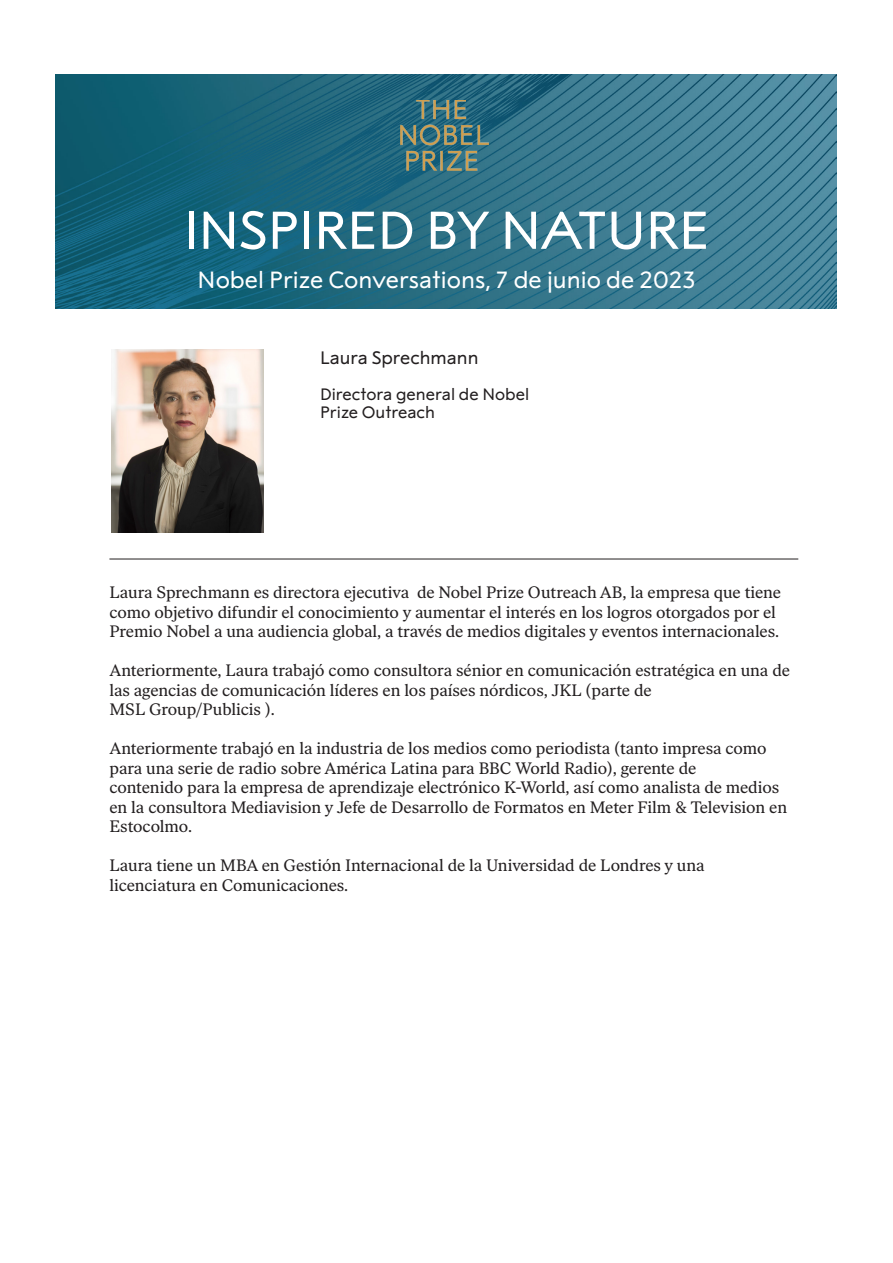
<style>
.page{position:relative;width:893px;height:1263px;background:#fff}
.page>*{position:absolute;margin:0;border:0;box-sizing:border-box;transform-origin:0 0}
.t1{font:53.1px "Alfred Sans";letter-spacing:-.01em;color:#fff}
.t2{font:23.4px "Alfred Sans";color:#fff}
.t3{font:18px "Alfred Sans";color:#231f20}
.t4{font:16.5px/19.5px "Alfred Serif Text";letter-spacing:-.005em;color:#231f20}
.t5{font:16.5px/18px "Alfred Sans";color:#231f20}
</style>
<div class="page">
<hr style="left:109px;top:559px;width:689px;height:1px;background:#231f20">
<img style="left:56px;top:75px;width:781px;height:234px">
<img style="left:400px;top:100px;width:89px;height:70px">
<img style="left:112px;top:350px;width:152px;height:183px">
<p class="t1" style="left:183px;top:200px;width:528px">INSPIRED BY NATURE</p>
<p class="t2" style="left:198px;top:266px;width:499px">Nobel Prize Conversations, 7 de junio de 2023</p>
<p class="t3" style="left:320px;top:348px;width:160px">Laura Sprechmann</p>
<p class="t5" style="left:320px;top:386px;width:211px">Directora general de Nobel<br>Prize Outreach</p>
<p class="t4" style="left:109px;top:583px;width:673px">Laura Sprechmann es directora ejecutiva de Nobel Prize Outreach AB, la empresa que tiene como objetivo difundir el conocimiento y aumentar el interés en los logros otorgados por el<br>Premio Nobel a una audiencia global, a través de medios digitales y eventos internacionales.</p>
<p class="t4" style="left:109px;top:661px;width:682px">Anteriormente, Laura trabajó como consultora sénior en comunicación estratégica en una de las agencias de comunicación líderes en los países nórdicos, JKL (parte de</p>
<p class="t4" style="left:109px;top:700px;width:167px">MSL Group/Publicis ).</p>
<p class="t4" style="left:109px;top:739px;width:659px">Anteriormente trabajó en la industria de los medios como periodista (tanto impresa como para una serie de radio sobre América Latina para BBC World Radio), gerente de</p>
<p class="t4" style="left:109px;top:778px;width:679px">contenido para la empresa de aprendizaje electrónico K-World, así como analista de medios en la consultora Mediavision y Jefe de Desarrollo de Formatos en Meter Film &amp; Television en<br>Estocolmo.</p>
<p class="t4" style="left:109px;top:856px;width:597px">Laura tiene un MBA en Gestión Internacional de la Universidad de Londres y una</p>
<p class="t4" style="left:109px;top:875px;width:240px">licenciatura en Comunicaciones.</p>
</div>
